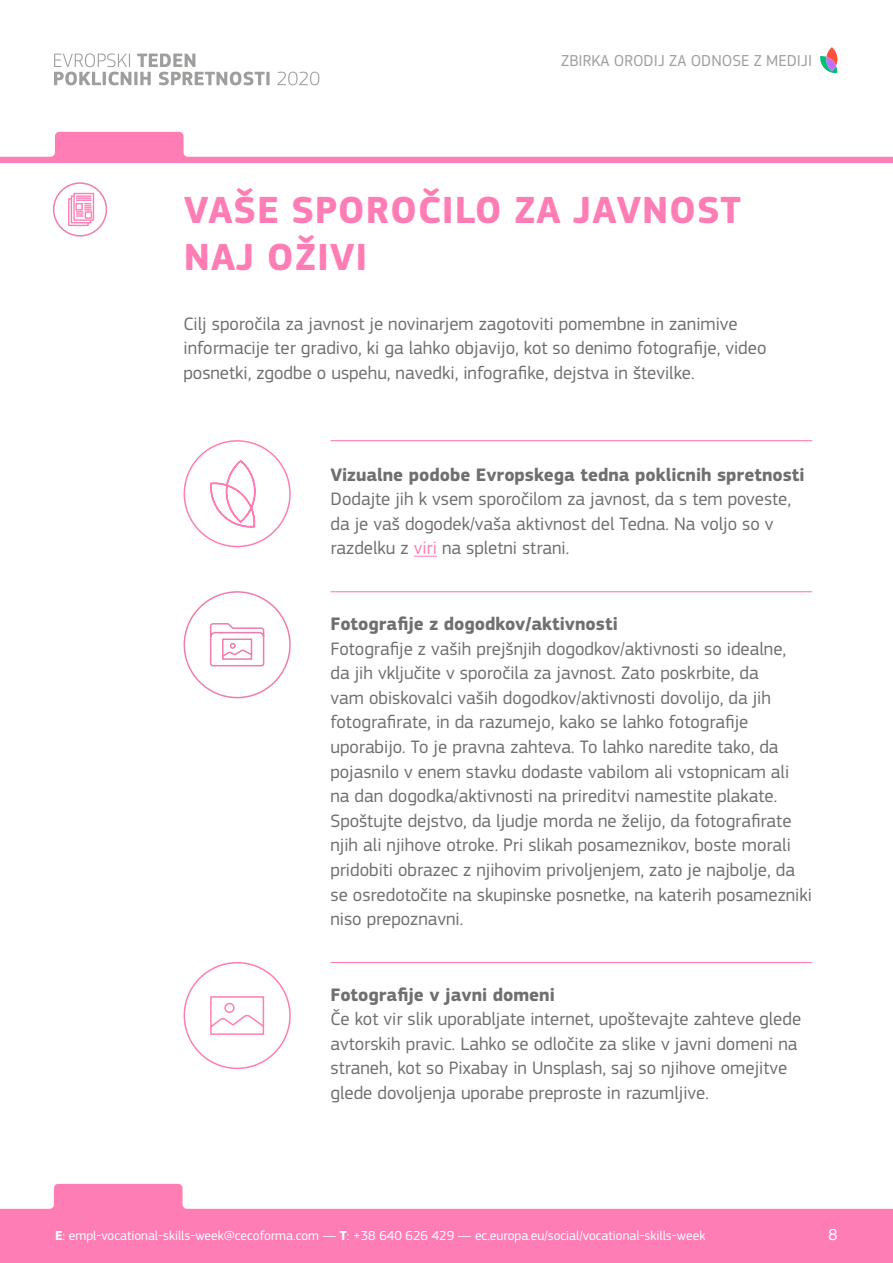
<style>
.page{position:relative;width:893px;height:1263px;background:#fff}
.page>*{position:absolute;margin:0;border:0;box-sizing:border-box;transform-origin:0 0}
.t1{font:700 39.3px/47.1px "EC Square Sans Pro";letter-spacing:.02em;color:#ff7db5}
.t2{font:18.75px/24.6px "EC Square Sans Pro";color:#706f6f}
.t3{font:700 18.75px "EC Square Sans Pro";color:#706f6f}
.t4{font:16.5px "EC Square Sans Pro";color:#9e9e9c}
.t5{font:16.5px "EC Square Sans Pro";color:#fff}
.t6{font:13.5px "EC Square Sans Pro";color:#fff}
.s1{color:#ff7db5}
.s2{font-weight:700}
</style>
<div class="page">
<svg style="left:0;top:1184px;width:893px;height:79px;fill:#ff7db5"></svg>
<svg style="left:820px;top:47px;width:17px;height:26px"></svg>
<svg style="left:54px;top:53px;width:265px;height:32px"></svg>
<svg style="left:0;top:132px;width:893px;height:31px"></svg>
<div style="left:53px;top:182px;width:54px;height:55px;border:1px solid #ee7caf;border-radius:50%"></div>
<svg style="left:68px;top:198px;width:21px;height:28px"></svg>
<svg style="left:71px;top:195px;width:21px;height:28px"></svg>
<svg style="left:73px;top:193px;width:21px;height:28px"></svg>
<svg style="left:75px;top:195px;width:18px;height:24px"></svg>
<svg style="left:414px;top:556px;width:23px;height:1px"></svg>
<hr style="left:330px;top:440px;width:482px;height:1px;background:#ff7db5">
<div style="left:184px;top:440px;width:107px;height:107px;border:2px solid #ff7db5;border-radius:50%"></div>
<svg style="left:210px;top:460px;width:46px;height:68px"></svg>
<hr style="left:330px;top:591px;width:482px;height:1px;background:#ff7db5">
<div style="left:184px;top:591px;width:107px;height:107px;border:2px solid #ee7caf;border-radius:50%"></div>
<svg style="left:210px;top:623px;width:55px;height:44px"></svg>
<hr style="left:330px;top:962px;width:482px;height:1px;background:#ff7db5">
<div style="left:184px;top:962px;width:107px;height:107px;border:2px solid #ff7db5;border-radius:50%"></div>
<svg style="left:210px;top:996px;width:55px;height:39px"></svg>
<p class="t4" style="left:561px;top:51px;width:252px">ZBIRKA ORODIJ ZA ODNOSE Z MEDIJI</p>
<h1 class="t1" style="left:184px;top:188px;width:559px">VAŠE SPOROČILO ZA JAVNOST<br>NAJ OŽIVI</h1>
<p class="t2" style="left:184px;top:311px;width:584px">Cilj sporočila za javnost je novinarjem zagotoviti pomembne in zanimive informacije ter gradivo, ki ga lahko objavijo, kot so denimo fotografije, video posnetki, zgodbe o uspehu, navedki, infografike, dejstva in številke.</p>
<p class="t3" style="left:330px;top:463px;width:476px">Vizualne podobe Evropskega tedna poklicnih spretnosti</p>
<p class="t2" style="left:330px;top:487px;width:462px">Dodajte jih k vsem sporočilom za javnost, da s tem poveste, da je vaš dogodek/vaša aktivnost del Tedna. Na voljo so v razdelku z <span class="s1">viri</span> na spletni strani.</p>
<p class="t3" style="left:330px;top:612px;width:289px">Fotografije z dogodkov/aktivnosti</p>
<p class="t2" style="left:330px;top:636px;width:483px">Fotografije z vaših prejšnjih dogodkov/aktivnosti so idealne,<br>da jih vključite v sporočila za javnost. Zato poskrbite, da<br>vam obiskovalci vaših dogodkov/aktivnosti dovolijo, da jih fotografirate, in da razumejo, kako se lahko fotografije uporabijo. To je pravna zahteva. To lahko naredite tako, da pojasnilo v enem stavku dodaste vabilom ali vstopnicam ali na dan dogodka/aktivnosti na prireditvi namestite plakate.<br>Spoštujte dejstvo, da ljudje morda ne želijo, da fotografirate njih ali njihove otroke. Pri slikah posameznikov, boste morali pridobiti obrazec z njihovim privoljenjem, zato je najbolje, da se osredotočite na skupinske posnetke, na katerih posamezniki niso prepoznavni.</p>
<p class="t3" style="left:330px;top:983px;width:226px">Fotografije v javni domeni</p>
<p class="t2" style="left:330px;top:1007px;width:472px">Če kot vir slik uporabljate internet, upoštevajte zahteve glede avtorskih pravic. Lahko se odločite za slike v javni domeni na straneh, kot so Pixabay in Unsplash, saj so njihove omejitve glede dovoljenja uporabe preproste in razumljive.</p>
<p class="t6" style="left:55px;top:1227px;width:652px"><span class="s2">E</span>: empl-vocational-skills-week@cecoforma.com — <span class="s2">T</span>: +38 640 626 429 — ec.europa.eu/social/vocational-skills-week</p>
<p class="t5" style="left:828px;top:1225px;width:11px">8</p>
</div>
